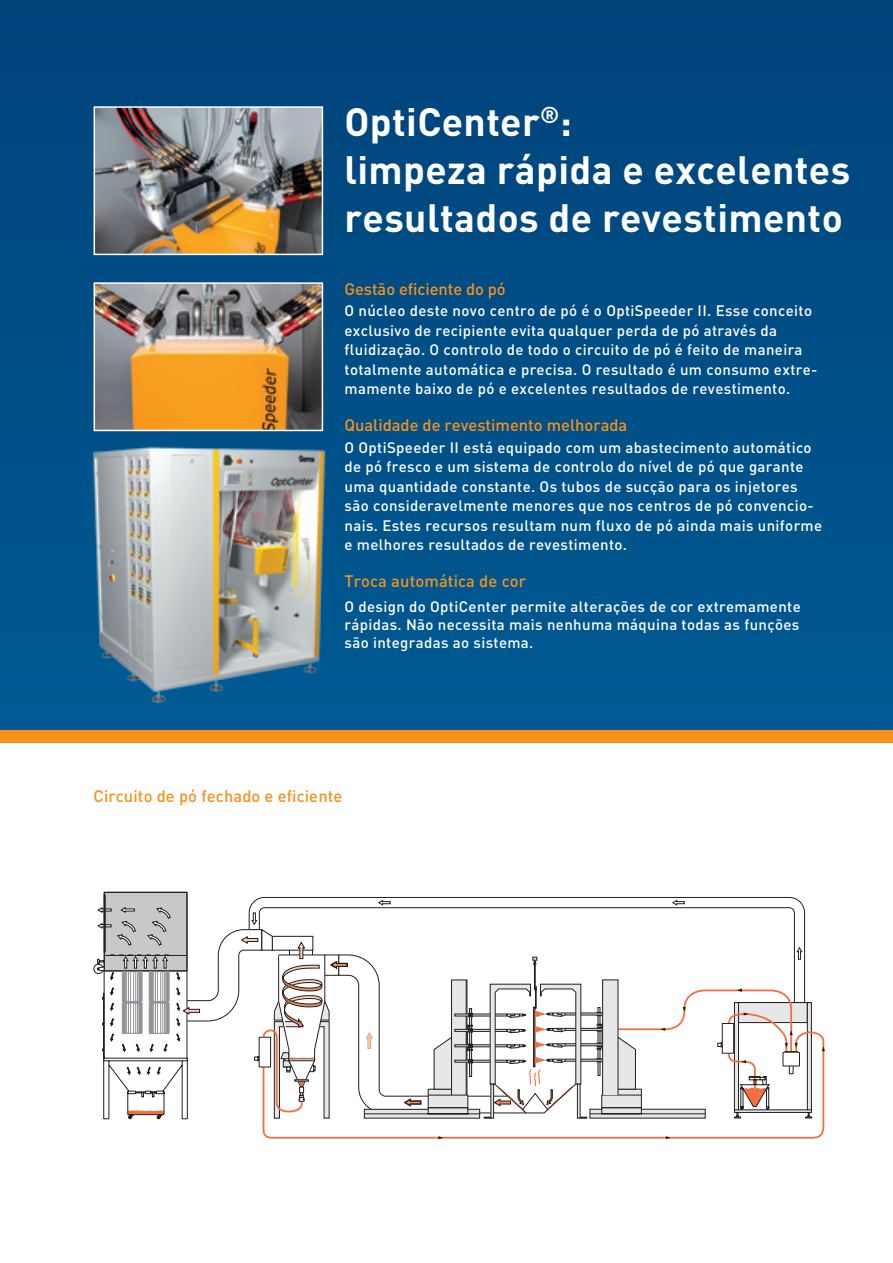
<style>
.page{position:relative;width:893px;height:1263px;background:#fff}
.page>*{position:absolute;margin:0;border:0;box-sizing:border-box;transform-origin:0 0}
.t1{font:700 39px/48px "DIN Pro";letter-spacing:.01em;color:#fff}
.t2{font:500 16.5px "DIN Pro";color:#f6911e}
.t3{font:500 15px/19.5px "DIN Pro";letter-spacing:.025em;color:#fff}
</style>
<div class="page">
<div style="left:0;top:0;width:893px;height:737px;background:#004e86"></div>
<div style="left:0;top:730px;width:893px;height:13px;background:#f6911e"></div>
<div style="left:94px;top:964px;width:9px;height:10px;border:1px solid #231f20;border-radius:50%"></div>
<svg style="left:262px;top:1031px;width:563px;height:108px"></svg>
<svg style="left:438px;top:1136px;width:5px;height:3px"></svg>
<svg style="left:822px;top:1046px;width:3px;height:5px"></svg>
<svg style="left:666px;top:1136px;width:5px;height:3px"></svg>
<svg style="left:97px;top:892px;width:715px;height:235px"></svg>
<img style="left:88px;top:446px;width:241px;height:259px">
<img style="left:97px;top:109px;width:223px;height:143px">
<div style="left:94px;top:106px;width:229px;height:149px;border:2px solid #fff"></div>
<img style="left:97px;top:285px;width:223px;height:143px">
<div style="left:94px;top:282px;width:229px;height:149px;border:2px solid #fff"></div>
<h1 class="t1" style="left:344px;top:97px;width:507px">OptiCenter<sup>®</sup>:<br>limpeza rápida e excelentes resultados de revestimento</h1>
<p class="t2" style="left:344px;top:278px;width:163px">Gestão eficiente do pó</p>
<p class="t3" style="left:344px;top:301px;width:475px">O núcleo deste novo centro de pó é o OptiSpeeder II. Esse conceito exclusivo de recipiente evita qualquer perda de pó através da fluidização. O controlo de todo o circuito de pó é feito de maneira totalmente automática e precisa. O resultado é um consumo extre&shy;mamente baixo de pó e excelentes resultados de revestimento.</p>
<p class="t2" style="left:344px;top:414px;width:284px">Qualidade de revestimento melhorada</p>
<p class="t3" style="left:344px;top:437px;width:479px">O OptiSpeeder II está equipado com um abastecimento automático de pó fresco e um sistema de controlo do nível de pó que garante uma quantidade constante. Os tubos de sucção para os injetores são consideravelmente menores que nos centros de pó convencio&shy;nais. Estes recursos resultam num fluxo de pó ainda mais uniforme e melhores resultados de revestimento.</p>
<p class="t2" style="left:344px;top:570px;width:183px">Troca automática de cor</p>
<p class="t3" style="left:344px;top:597px;width:458px;line-height:18px;text-align:justify">O design do OptiCenter permite alterações de cor extremamente rápidas. Não necessita mais nenhuma máquina todas as funções são integradas ao sistema.</p>
<p class="t2" style="left:94px;top:785px;width:250px">Circuito de pó fechado e eficiente</p>
</div>
